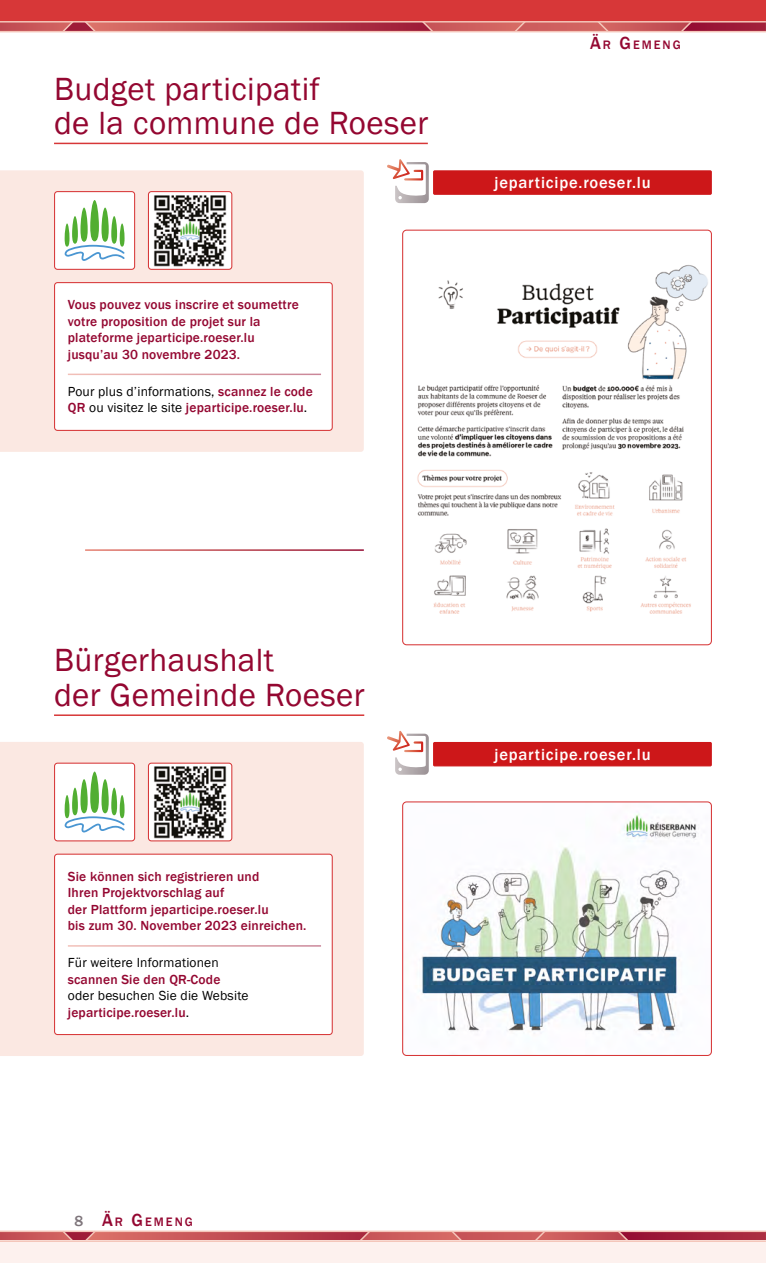
<style>
.page{position:relative;width:766px;height:1263px;background:#fff}
.page>*{position:absolute;margin:0;border:0;box-sizing:border-box;transform-origin:0 0}
.t1{font:33px/34.5px "Franklin Gothic";letter-spacing:.015em;color:#940731}
.t2{font:500 16.5px "Franklin Gothic";letter-spacing:.05em;color:#fff}
.t3{font:500 13.5px/16.5px "Franklin Gothic";letter-spacing:.015em;color:#940731}
.t4{font:13.5px/16.5px "Franklin Gothic";letter-spacing:.015em;color:#000}
.t5{font:500 12.6px "Franklin Gothic";letter-spacing:.155em;color:#940731}
.s1{font-weight:500;color:#940731}
.s2{font-size:18px}
.s3{font-size:15px;color:#7e757b}
</style>
<div class="page">
<svg style="left:0;top:23px;width:765px;height:10px;background:#c65d63"></svg>
<svg style="left:0;top:1232px;width:765px;height:8px;background:#bf4b53"></svg>
<div style="left:0;top:0;width:765px;height:22px;background:#d73738"></div>
<hr style="left:0;top:21px;width:765px;height:2px;background:#f4c5b9">
<hr style="left:0;top:31px;width:765px;height:1px;background:#f4c5b9">
<div style="left:0;top:1240px;width:765px;height:23px;background:#fdf1ee"></div>
<hr style="left:0;top:1230px;width:765px;height:2px;background:#f4c5b9">
<hr style="left:0;top:1240px;width:765px;height:2px;background:#f4c5b9">
<hr style="left:54px;top:714px;width:310px;height:2px;background:#d73738">
<div style="left:0;top:170px;width:364px;height:282px;background:#fbe8e2"></div>
<div style="left:0;top:742px;width:364px;height:314px;background:#fbe8e2"></div>
<div style="left:55px;top:192px;width:80px;height:77px;background:#fff;border-radius:3px"></div>
<div style="left:54px;top:191px;width:81px;height:79px;border:1px solid #d73738;border-radius:3px"></div>
<svg style="left:65px;top:200px;width:59px;height:61px"></svg>
<div style="left:55px;top:763px;width:80px;height:78px;background:#fff;border-radius:3px"></div>
<div style="left:54px;top:763px;width:81px;height:78px;border:1px solid #d73738;border-radius:3px"></div>
<svg style="left:65px;top:771px;width:59px;height:61px"></svg>
<div style="left:55px;top:283px;width:277px;height:147px;background:#fff;border-radius:3px"></div>
<div style="left:54px;top:282px;width:279px;height:149px;border:1px solid #d73738;border-radius:3px"></div>
<div style="left:55px;top:854px;width:277px;height:180px;background:#fff;border-radius:3px"></div>
<div style="left:54px;top:854px;width:279px;height:181px;border:1px solid #d73738;border-radius:3px"></div>
<img style="left:415px;top:164px;width:14px;height:40px">
<svg style="left:387px;top:159px;width:41px;height:44px"></svg>
<div style="left:433px;top:171px;width:278px;height:23px;background:#cd1719"></div>
<div style="left:433px;top:170px;width:278px;height:25px;border:1px solid #cd1719"></div>
<div style="left:148px;top:192px;width:84px;height:77px;background:#fff;border-radius:3px"></div>
<img style="left:154px;top:195px;width:73px;height:72px">
<div style="left:148px;top:191px;width:84px;height:79px;border:1px solid #d73738;border-radius:3px"></div>
<div style="left:148px;top:763px;width:84px;height:78px;background:#fff;border-radius:3px"></div>
<img style="left:154px;top:766px;width:73px;height:73px">
<div style="left:148px;top:763px;width:84px;height:78px;border:1px solid #d73738;border-radius:3px"></div>
<img style="left:417px;top:265px;width:291px;height:349px">
<div style="left:402px;top:230px;width:309px;height:415px;border:1px solid #d73738;border-radius:4px"></div>
<hr style="left:54px;top:143px;width:373px;height:1px;background:#d73738">
<img style="left:400px;top:730px;width:59px;height:43px">
<svg style="left:387px;top:731px;width:41px;height:44px"></svg>
<div style="left:433px;top:742px;width:278px;height:24px;background:#cd1719"></div>
<div style="left:433px;top:742px;width:278px;height:24px;border:1px solid #cd1719"></div>
<img style="left:404px;top:802px;width:307px;height:253px">
<div style="left:402px;top:801px;width:309px;height:255px;border:1px solid #d73738;border-radius:4px"></div>
<h1 class="t1" style="left:54px;top:72px;width:375px">Budget participatif<br>de la commune de Roeser</h1>
<p class="t3" style="left:68px;top:296px;width:232px">Vous pouvez vous inscrire et soumettre votre proposition de projet sur la plateforme jeparticipe.roeser.lu jusqu’au 30 novembre 2023.</p>
<p class="t4" style="left:68px;top:383px;width:246px">Pour plus d’informations, <span class="s1">scannez le code<br>QR</span> ou visitez le site <span class="s1">jeparticipe.roeser.lu</span>.</p>
<p class="t5" style="left:590px;top:37px;width:92px"><span class="s2">Ä</span>R <span class="s2">G</span>EMENG</p>
<p class="t2" style="left:494px;top:173px;width:158px">jeparticipe.roeser.lu</p>
<h1 class="t1" style="left:54px;top:644px;width:312px">Bürgerhaushalt<br>der Gemeinde Roeser</h1>
<p class="t3" style="left:68px;top:868px;width:240px">Sie können sich registrieren und<br>Ihren Projektvorschlag auf<br>der Plattform jeparticipe.roeser.lu<br>bis zum 30. November 2023 einreichen.</p>
<p class="t4" style="left:68px;top:955px;width:152px">Für weitere Informationen</p>
<p class="t3" style="left:68px;top:971px;width:154px">scannen Sie den QR-Code</p>
<p class="t4" style="left:68px;top:988px;width:182px">oder besuchen Sie die Website <span class="s1">jeparticipe.roeser.lu</span>.</p>
<p class="t5" style="left:75px;top:1214px;width:120px"><span class="s3">8</span> <span class="s2">Ä</span>R <span class="s2">G</span>EMENG</p>
<p class="t2" style="left:494px;top:744px;width:158px">jeparticipe.roeser.lu</p>
</div>
